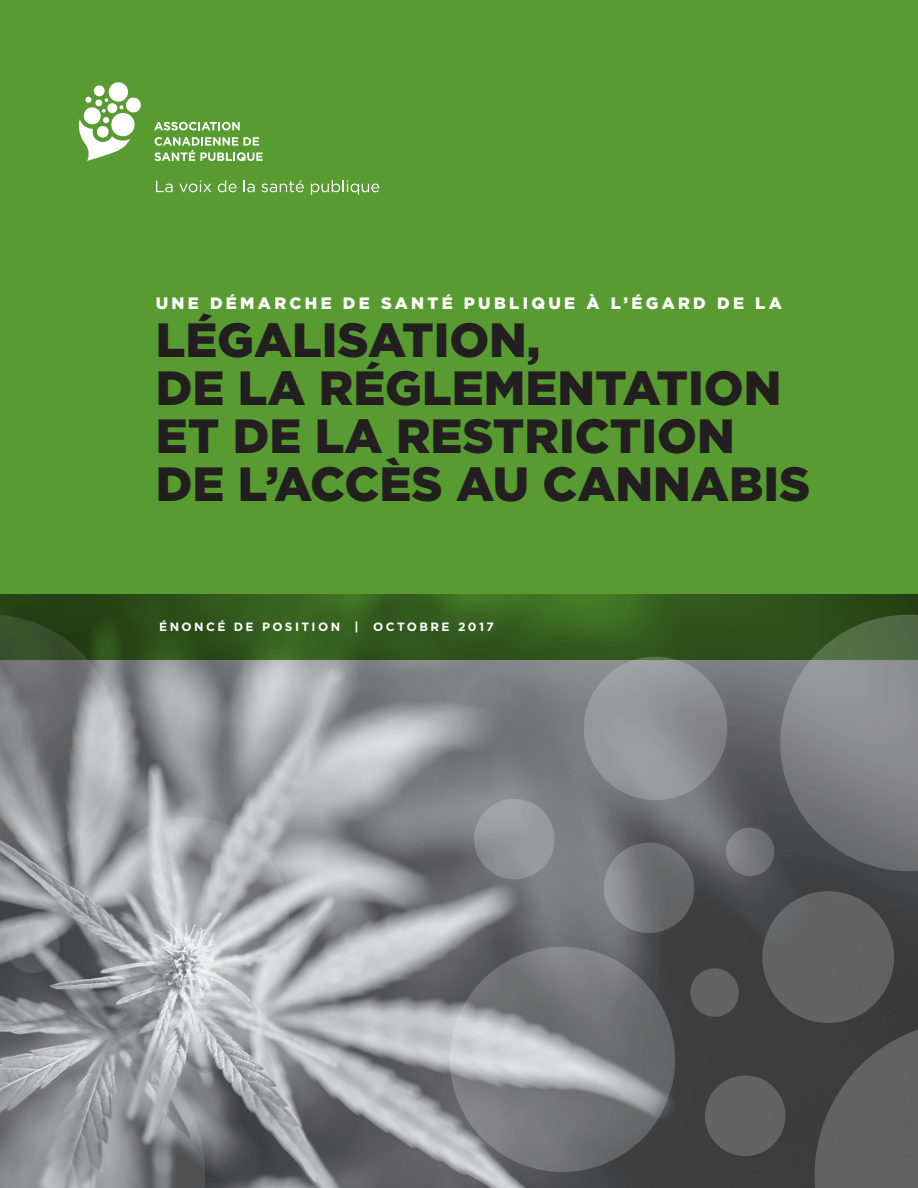
<style>
.page{position:relative;width:918px;height:1188px;background:#fff}
.page>*{position:absolute;margin:0;border:0;box-sizing:border-box;transform-origin:0 0}
.t1{font:900 48px/48px "Gotham";color:#231f20}
.t2{font:900 16.5px "Gotham";letter-spacing:.2em;color:#fff}
.t3{font:700 12px "Gotham";letter-spacing:.2em;color:#fff}
</style>
<div class="page">
<div style="left:0;top:0;width:918px;height:660px;background:#589b31"></div>
<img style="left:0;top:594px;width:918px;height:594px">
<svg style="left:469px;top:794px;width:91px;height:91px;background:#8c8e90"></svg>
<svg style="left:444px;top:931px;width:130px;height:256px;background:#8b8c8e"></svg>
<svg style="left:574px;top:610px;width:344px;height:578px;background:#616562"></svg>
<svg style="left:77px;top:803px;width:218px;height:226px;background:#afb0b3"></svg>
<svg style="left:2px;top:915px;width:61px;height:62px;background:#8a8b8d"></svg>
<svg style="left:0;top:610px;width:136px;height:279px;background:#808681"></svg>
<svg style="left:0;top:1000px;width:226px;height:188px;background:#939497"></svg>
<svg style="left:154px;top:122px;width:86px;height:8px"></svg>
<svg style="left:154px;top:137px;width:109px;height:24px"></svg>
<svg style="left:79px;top:82px;width:62px;height:79px"></svg>
<svg style="left:156px;top:181px;width:17px;height:11px"></svg>
<svg style="left:179px;top:180px;width:32px;height:12px"></svg>
<svg style="left:218px;top:180px;width:19px;height:12px"></svg>
<svg style="left:244px;top:180px;width:11px;height:12px"></svg>
<svg style="left:262px;top:180px;width:42px;height:12px"></svg>
<svg style="left:311px;top:180px;width:68px;height:15px"></svg>
<p class="t2" style="left:156px;top:292px;width:628px">UNE DÉMARCHE DE SANTÉ PUBLIQUE À L’ÉGARD DE LA</p>
<p class="t1" style="left:156px;top:316px;width:656px">LÉGALISATION,<br>DE LA RÉGLEMENTATION<br>ET DE LA RESTRICTION<br>DE L’ACCÈS AU CANNABIS</p>
<p class="t3" style="left:159px;top:619px;width:336px">ÉNONCÉ DE POSITION | OCTOBRE 2017</p>
</div>
